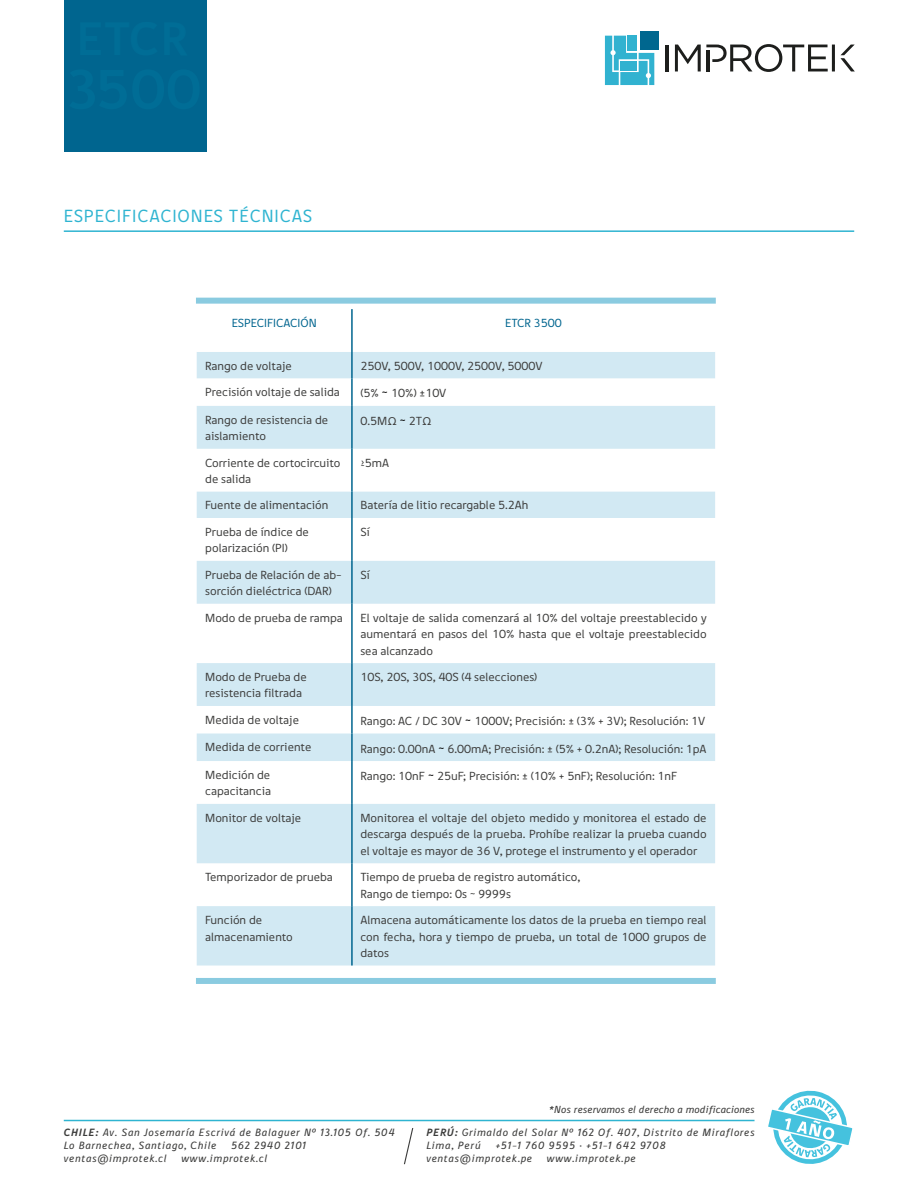
<style>
.page{position:relative;width:918px;height:1188px;background:#fff}
.page>*{position:absolute;margin:0;border:0;box-sizing:border-box;transform-origin:0 0}
.t1{font:18px "Digna";letter-spacing:.05em;color:#2fb4d1}
.t2{font:12px/16.5px "Digna";color:#3c3c3b}
.t3{font:12px "Digna";color:#00658f}
.t4{font:italic 10.8px/12.9px "Digna";letter-spacing:.05em;color:#3c3c3b}
.t5{font:italic 10.5px "Digna";color:#3c3c3b}
.s1{font-size:13.5px;color:#000}
.s2{font-weight:700}
</style>
<div class="page">
<div style="left:64px;top:0;width:142px;height:152px;background:#00658f"></div>
<hr style="left:666px;top:45px;width:3px;height:26px;background:#1d1e1c">
<svg style="left:675px;top:44px;width:180px;height:28px"></svg>
<div style="left:640px;top:32px;width:18px;height:18px;background:#00678f"></div>
<svg style="left:605px;top:36px;width:49px;height:49px"></svg>
<svg style="left:768px;top:1090px;width:85px;height:74px"></svg>
<svg style="left:404px;top:1128px;width:10px;height:37px"></svg>
<hr style="left:64px;top:1120px;width:691px;height:1px;background:#2fb4d1">
<svg style="left:197px;top:352px;width:518px;height:614px;fill:#d2e9f3"></svg>
<hr style="left:351px;top:309px;width:2px;height:43px;background:#00658f">
<hr style="left:351px;top:378px;width:2px;height:28px;background:#00658f">
<hr style="left:351px;top:406px;width:2px;height:43px;background:#00658f">
<hr style="left:351px;top:449px;width:2px;height:43px;background:#00658f">
<hr style="left:351px;top:492px;width:2px;height:26px;background:#00658f">
<hr style="left:351px;top:518px;width:2px;height:43px;background:#00658f">
<hr style="left:351px;top:561px;width:2px;height:43px;background:#00658f">
<hr style="left:351px;top:604px;width:2px;height:59px;background:#00658f">
<hr style="left:351px;top:663px;width:2px;height:43px;background:#00658f">
<hr style="left:351px;top:706px;width:2px;height:28px;background:#00658f">
<hr style="left:351px;top:734px;width:2px;height:27px;background:#00658f">
<hr style="left:351px;top:761px;width:2px;height:43px;background:#00658f">
<hr style="left:351px;top:804px;width:2px;height:59px;background:#00658f">
<hr style="left:351px;top:863px;width:2px;height:43px;background:#00658f">
<hr style="left:351px;top:906px;width:2px;height:60px;background:#00658f">
<hr style="left:351px;top:352px;width:2px;height:26px;background:#00658f">
<div style="left:196px;top:298px;width:520px;height:6px;background:#8acbe0"></div>
<div style="left:196px;top:978px;width:520px;height:6px;background:#8acbe0"></div>
<hr style="left:64px;top:230px;width:790px;height:2px;background:#2fb4d1">
<h1 class="t1" style="left:64px;top:204px;width:250px">ESPECIFICACIONES TÉCNICAS</h1>
<p class="t3" style="left:232px;top:316px;width:86px">ESPECIFICACIÓN</p>
<p class="t3" style="left:505px;top:316px;width:58px">ETCR 3500</p>
<p class="t2" style="left:205px;top:357px;width:88px">Rango de voltaje</p>
<p class="t2" style="left:360px;top:357px;width:184px">250V, 500V, 1000V, 2500V, 5000V</p>
<p class="t2" style="left:205px;top:384px;width:136px">Precisión voltaje de salida</p>
<p class="t2" style="left:360px;top:385px;width:88px">(5% <span class="s1">~</span> 10%) ±10V</p>
<p class="t2" style="left:205px;top:411px;width:125px">Rango de resistencia de aislamiento</p>
<p class="t2" style="left:360px;top:412px;width:72px">0.5MΩ <span class="s1">~</span> 2TΩ</p>
<p class="t2" style="left:205px;top:454px;width:137px">Corriente de cortocircuito de salida</p>
<p class="t2" style="left:360px;top:454px;width:30px">≥5mA</p>
<p class="t2" style="left:205px;top:497px;width:125px">Fuente de alimentación</p>
<p class="t2" style="left:360px;top:497px;width:170px">Batería de litio recargable 5.2Ah</p>
<p class="t2" style="left:205px;top:523px;width:105px">Prueba de índice de polarización (PI)</p>
<p class="t2" style="left:360px;top:523px;width:11px">Sí</p>
<p class="t2" style="left:205px;top:566px;width:138px">Prueba de Relación de ab&shy;sorción dieléctrica (DAR)</p>
<p class="t2" style="left:360px;top:566px;width:11px">Sí</p>
<p class="t2" style="left:205px;top:609px;width:139px">Modo de prueba de rampa</p>
<p class="t2" style="left:360px;top:609px;width:348px;text-align:justify">El voltaje de salida comenzará al 10% del voltaje preestablecido y aumentará en pasos del 10% hasta que el voltaje preestablecido sea alcanzado</p>
<p class="t2" style="left:205px;top:668px;width:103px">Modo de Prueba de resistencia filtrada</p>
<p class="t2" style="left:360px;top:668px;width:178px">10S, 20S, 30S, 40S (4 selecciones)</p>
<p class="t2" style="left:205px;top:711px;width:95px">Medida de voltaje</p>
<p class="t2" style="left:360px;top:713px;width:346px">Rango: AC / DC 30V <span class="s1">~</span> 1000V; Precisión: ± (3% + 3V); Resolución: 1V</p>
<p class="t2" style="left:205px;top:739px;width:108px">Medida de corriente</p>
<p class="t2" style="left:360px;top:740px;width:348px">Rango: 0.00nA <span class="s1">~</span> 6.00mA; Precisión: ± (5% + 0.2nA); Resolución: 1pA</p>
<p class="t2" style="left:205px;top:766px;width:67px">Medición de capacitancia</p>
<p class="t2" style="left:360px;top:768px;width:318px">Rango: 10nF <span class="s1">~</span> 25uF; Precisión: ± (10% + 5nF); Resolución: 1nF</p>
<p class="t2" style="left:205px;top:809px;width:98px">Monitor de voltaje</p>
<p class="t2" style="left:360px;top:809px;width:348px;text-align:justify">Monitorea el voltaje del objeto medido y monitorea el estado de descarga después de la prueba. Prohíbe realizar la prueba cuando el voltaje es mayor de 36 V, protege el instrumento y el operador</p>
<p class="t2" style="left:205px;top:869px;width:129px">Temporizador de prueba</p>
<p class="t2" style="left:360px;top:869px;width:222px">Tiempo de prueba de registro automático,<br>Rango de tiempo: 0s ~ 9999s</p>
<p class="t2" style="left:205px;top:912px;width:89px">Función de almacenamiento</p>
<p class="t2" style="left:360px;top:912px;width:348px;text-align:justify">Almacena automáticamente los datos de la prueba en tiempo real con fecha, hora y tiempo de prueba, un total de 1000 grupos de datos</p>
<p class="t5" style="left:549px;top:1104px;width:207px">*Nos reservamos el derecho a modificaciones</p>
<p class="t4" style="left:64px;top:1126px;width:333px"><span class="s2">CHILE:</span> Av. San Josemaría Escrivá de Balaguer Nº 13.105 Of. 504<br>Lo Barnechea, Santiago, Chile</p>
<p class="t4" style="left:231px;top:1139px;width:77px">562 2940 2101</p>
<p class="t4" style="left:64px;top:1152px;width:105px">ventas@improtek.cl</p>
<p class="t4" style="left:182px;top:1152px;width:88px">www.improtek.cl</p>
<p class="t4" style="left:426px;top:1126px;width:330px"><span class="s2">PERÚ:</span> Grimaldo del Solar Nº 162 Of. 407, Distrito de Miraflores<br>Lima, Perú</p>
<p class="t4" style="left:426px;top:1139px;width:241px;text-indent:69px">+51-1 760 9595 · +51-1 642 9708 ventas@improtek.pe</p>
<p class="t4" style="left:547px;top:1152px;width:90px">www.improtek.pe</p>
</div>
